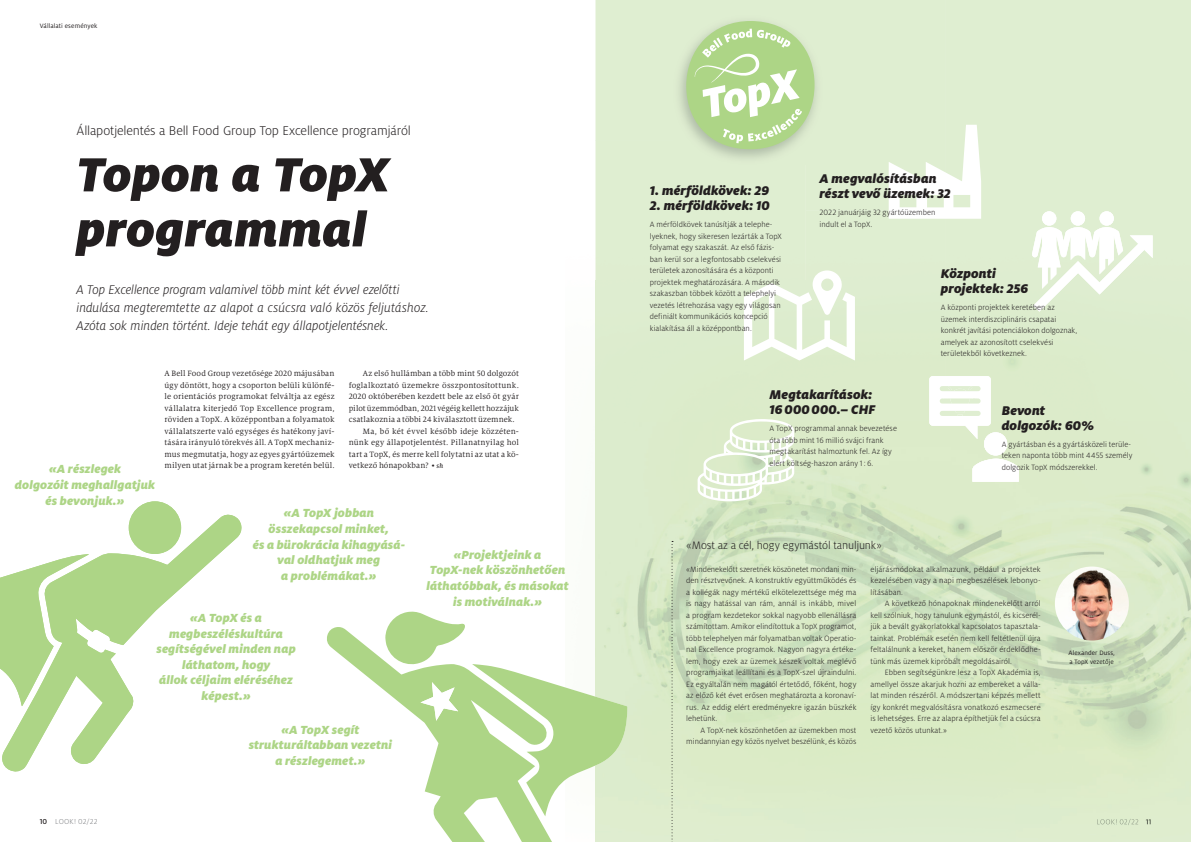
<style>
.page{position:relative;width:1191px;height:842px;background:#fff}
.page>*{position:absolute;margin:0;border:0;box-sizing:border-box;transform-origin:0 0}
.t1{font:italic 900 53px/55px "Milo Pro";letter-spacing:.005em;color:#231f20}
.t2{font:italic 300 14px/18px "Milo Pro";letter-spacing:-.005em;color:#231f20}
.t3{font:italic 900 14px/15px "Milo Pro";letter-spacing:.005em;color:#231f20}
.t4{font:300 14px "Milo Pro";letter-spacing:-.01em;color:#231f20}
.t5{font:italic 900 13px/15.6px "Milo Pro";letter-spacing:.005em;color:#add586;text-align:center}
.t6{font:300 12px "Milo Pro";letter-spacing:-.005em;color:#231f20}
.t7{font:300 8.5px/11.5px "Milo Pro";letter-spacing:.01em;color:#231f20}
.t8{font:8.5px/11.5px "Milo Serif Pro";letter-spacing:.015em;color:#231f20;text-align:justify}
.t9{font:300 8px "Milo Pro";letter-spacing:.025em;color:#808285}
.t10{font:7px/9px "Milo Pro";letter-spacing:.015em;color:#231f20}
.s1{font-weight:500;font-style:italic;font-size:7px}
.s2{font-weight:500;color:#231f20}
</style>
<div class="page">
<svg style="left:2px;top:514px;width:239px;height:257px"></svg>
<div style="left:129px;top:501px;width:52px;height:53px;background:#add586;border-radius:50%"></div>
<svg style="left:0;top:554px;width:89px;height:152px"></svg>
<svg style="left:327px;top:627px;width:145px;height:215px"></svg>
<svg style="left:385px;top:612px;width:81px;height:54px"></svg>
<svg style="left:420px;top:682px;width:38px;height:39px"></svg>
<img style="left:595px;top:421px;width:596px;height:421px">
<div style="left:595px;top:0;width:105px;height:140px;background:#dfeed1"></div>
<img style="left:1097px;top:819px;width:33px;height:6px">
<svg style="left:1131px;top:819px;width:7px;height:5px"></svg>
<svg style="left:1145px;top:819px;width:5px;height:5px"></svg>
<img style="left:673px;top:15px;width:149px;height:149px">
<svg style="left:686px;top:21px;width:128px;height:128px;background:#c2dea6"></svg>
<svg style="left:888px;top:125px;width:93px;height:94px"></svg>
<svg style="left:744px;top:270px;width:111px;height:90px"></svg>
<svg style="left:697px;top:419px;width:97px;height:82px"></svg>
<svg style="left:1032px;top:211px;width:120px;height:101px"></svg>
<div style="left:1042px;top:211px;width:14px;height:15px;background:#fff;border-radius:50%"></div>
<div style="left:1099px;top:211px;width:14px;height:15px;background:#fff;border-radius:50%"></div>
<div style="left:1070px;top:211px;width:15px;height:15px;background:#fff;border-radius:50%"></div>
<svg style="left:929px;top:376px;width:89px;height:106px"></svg>
<svg style="left:472px;top:612px;width:155px;height:230px"></svg>
<img style="left:1054px;top:566px;width:74px;height:74px;border-radius:37px">
<svg style="left:671px;top:541px;width:2px;height:301px"></svg>
<p class="t10" style="left:40px;top:22px;width:59px">Vállalati események</p>
<h2 class="t4" style="left:77px;top:123px;width:336px">Állapotjelentés a Bell Food Group Top Excellence programjáról</h2>
<h1 class="t1" style="left:77px;top:147px;width:315px">Topon a TopX programmal</h1>
<h2 class="t2" style="left:77px;top:281px;width:354px">A Top Excellence program valamivel több mint két évvel ezelőtti indulása megteremtette az alapot a csúcsra való közös feljutáshoz.<br>Azóta sok minden történt. Ideje tehát egy állapotjelentésnek.</h2>
<p class="t8" style="left:164px;top:368px;width:172px">A Bell Food Group vezetősége 2020 májusában úgy döntött, hogy a csoporton belüli különfé&shy;le orientációs programokat felváltja az egész vállalatra kiterjedő Top Excellence program, röviden a TopX. A középpontban a folyamatok vállalatszerte való egységes és hatékony javí&shy;tására irányuló törekvés áll. A TopX mechaniz&shy;mus megmutatja, hogy az egyes gyártóüzemek milyen utat járnak be a program keretén belül.</p>
<h3 class="t5" style="left:253px;top:505px;width:154px">«A TopX jobban összekapcsol minket,<br>és a bürokrácia kihagyásá&shy;val oldhatjuk meg<br>a problémákat.»</h3>
<h3 class="t5" style="left:156px;top:610px;width:141px">«A TopX és a megbeszéléskultúra segítségével minden nap láthatom, hogy<br>állok céljaim eléréséhez képest.»</h3>
<h3 class="t5" style="left:249px;top:721px;width:145px">«A TopX segít strukturáltabban vezetni a részlegemet.»</h3>
<p class="t8" style="left:363px;top:368px;width:157px">Az első hullámban a több mint 50 dolgozót</p>
<p class="t8" style="left:349px;top:379px;width:172px">foglalkoztató üzemekre összpontosítottunk.</p>
<p class="t8" style="left:349px;top:391px;width:172px">2020 októberében kezdett bele az első öt gyár</p>
<p class="t8" style="left:349px;top:402px;width:172px">pilot üzemmódban, 2021 végéig kellett hozzájuk</p>
<p class="t8" style="left:349px;top:414px;width:167px">csatlakoznia a többi 24 kiválasztott üzemnek.</p>
<p class="t8" style="left:363px;top:425px;width:157px">Ma, bő két évvel később ideje közzéten-</p>
<p class="t8" style="left:349px;top:437px;width:172px">nünk egy állapotjelentést. Pillanatnyilag hol</p>
<p class="t8" style="left:349px;top:448px;width:172px">tart a TopX, és merre kell folytatni az utat a kö-</p>
<p class="t8" style="left:349px;top:460px;width:96px">vetkező hónapokban? • <span class="s1">sh</span></p>
<h3 class="t5" style="left:15px;top:461px;width:142px">«A részlegek<br>dolgozóit meghallgatjuk és bevonjuk.»</h3>
<h3 class="t5" style="left:426px;top:547px;width:144px">«Projektjeink a<br>TopX-nek köszönhetően láthatóbbak, és másokat is motiválnak.»</h3>
<p class="t9" style="left:40px;top:817px;width:59px"><span class="s2">10</span> LOOK! 02/22</p>
<h2 class="t3" style="left:650px;top:183px;width:121px">1. mérföldkövek: 29</h2>
<h2 class="t3" style="left:650px;top:198px;width:121px">2. mérföldkövek: 10</h2>
<p class="t7" style="left:650px;top:219px;width:134px">A mérföldkövek tanúsítják a telephe&shy;lyeknek, hogy sikeresen lezárták a TopX folyamat egy szakaszát. Az első fázis&shy;ban kerül sor a legfontosabb cselekvési területek azonosítására és a központi projektek meghatározására. A második szakaszban többek között a telephelyi vezetés létrehozása vagy egy világosan definiált kommunikációs koncepció kialakítása áll a középpontban.</p>
<h2 class="t3" style="left:819px;top:171px;width:133px">A megvalósításban részt vevő üzemek: 32</h2>
<p class="t7" style="left:819px;top:207px;width:117px">2022 januárjáig 32 gyártóüzemben indult el a TopX.</p>
<h2 class="t3" style="left:940px;top:266px;width:89px">Központi projektek: 256</h2>
<p class="t7" style="left:940px;top:302px;width:138px">A központi projektek keretében az üzemek interdiszciplináris csapatai konkrét javítási potenciálokon dolgoznak, amelyek az azonosított cselekvési területekből következnek.</p>
<h2 class="t3" style="left:769px;top:387px;width:107px">Megtakarítások:<br>16 000 000.– CHF</h2>
<p class="t7" style="left:769px;top:423px;width:129px">A TopX programmal annak bevezetése óta több mint 16 millió svájci frank megtakarítást halmoztunk fel. Az így elért költség-haszon arány 1 : 6.</p>
<h3 class="t6" style="left:686px;top:538px;width:197px">«Most az a cél, hogy egymástól tanuljunk»</h3>
<h2 class="t3" style="left:1001px;top:402px;width:94px">Bevont dolgozók: 60%</h2>
<p class="t7" style="left:1001px;top:438px;width:132px">A gyártásban és a gyártásközeli terüle&shy;teken naponta több mint 4455 személy dolgozik TopX módszerekkel.</p>
<p class="t7" style="left:686px;top:563px;width:172px;text-align:justify">«Mindenekelőtt szeretnék köszönetet mondani min&shy;den résztvevőnek. A konstruktív együttműködés és a kollégák nagy mértékű elkötelezettsége még ma is nagy hatással van rám, annál is inkább, mivel a program kezdetekor sokkal nagyobb ellenállásra számítottam. Amikor elindítottuk a TopX programot, több telephelyen már folyamatban voltak Operatio&shy;nal Excellence programok. Nagyon nagyra értéke&shy;lem, hogy ezek az üzemek készek voltak meglévő programjaikat leállítani és a TopX-szel újraindulni.<br>Ez egyáltalán nem magától értetődő, főként, hogy az előző két évet erősen meghatározta a koronaví&shy;rus. Az eddig elért eredményekre igazán büszkék lehetünk.</p>
<p class="t7" style="left:686px;top:724px;width:172px;text-align:right">A TopX-nek köszönhetően az üzemekben most mindannyian egy közös nyelvet beszélünk, és közös</p>
<p class="t7" style="left:870px;top:563px;width:172px;text-align:justify">eljárásmódokat alkalmazunk, például a projektek kezelésében vagy a napi megbeszélések lebonyo&shy;lításában.</p>
<p class="t7" style="left:870px;top:598px;width:172px;text-align:justify;text-indent:14px">A következő hónapoknak mindenekelőtt arról kell szólniuk, hogy tanulunk egymástól, és kicserél&shy;jük a bevált gyakorlatokkal kapcsolatos tapasztala&shy;tainkat. Problémák esetén nem kell feltétlenül újra feltalálnunk a kereket, hanem először érdeklődhe&shy;tünk más üzemek kipróbált megoldásairól.</p>
<p class="t7" style="left:870px;top:667px;width:172px;text-align:justify;text-indent:14px">Ebben segítségünkre lesz a TopX Akadémia is, amellyel össze akarjuk hozni az embereket a válla&shy;lat minden részéről. A módszertani képzés mellett így konkrét megvalósításra vonatkozó eszmecsere is lehetséges. Erre az alapra építhetjük fel a csúcsra vezető közös utunkat.»</p>
<p class="t10" style="left:1068px;top:648px;width:48px">Alexander Duss, a TopX vezetője</p>
</div>
